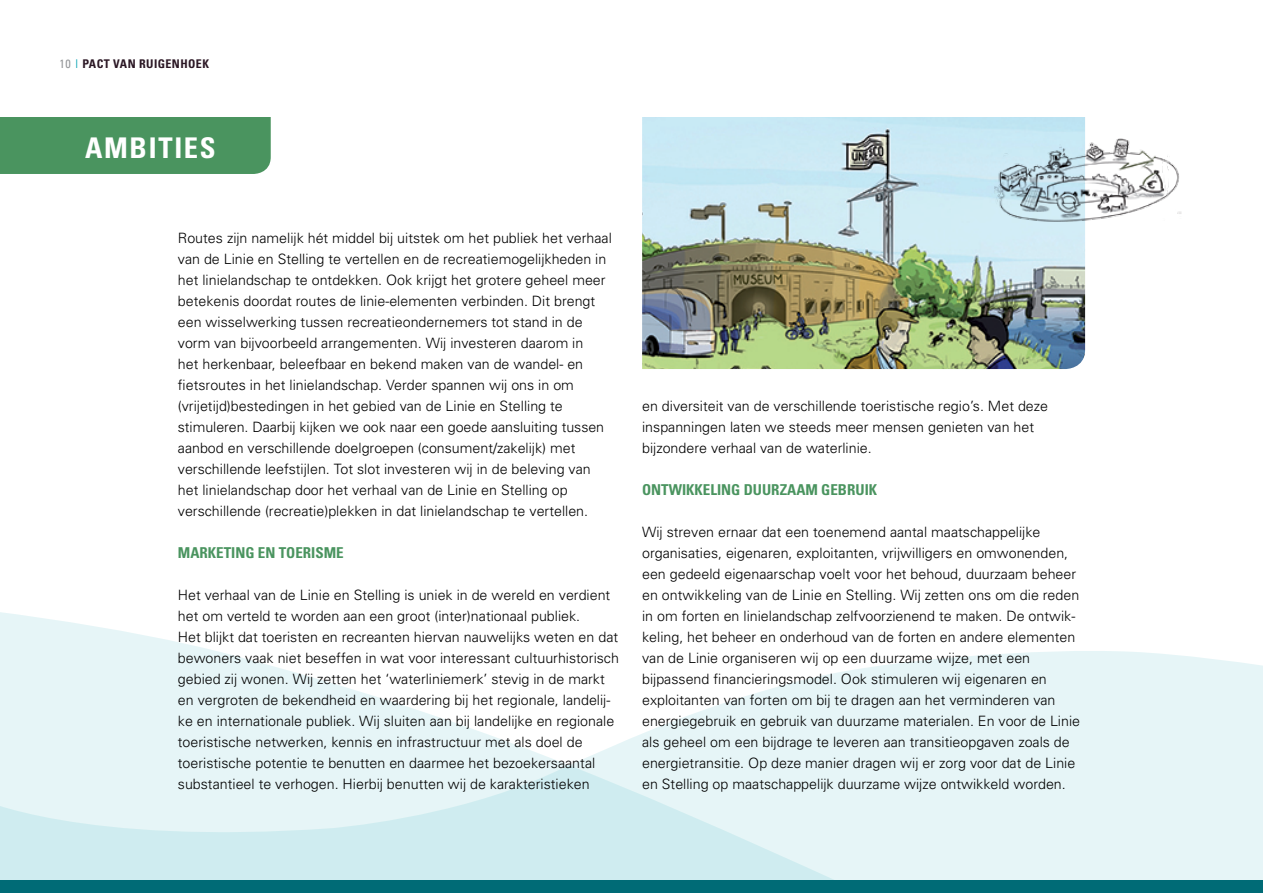
<style>
.page{position:relative;width:1263px;height:893px;background:#fff}
.page>*{position:absolute;margin:0;border:0;box-sizing:border-box;transform-origin:0 0}
.hoofdkop{font:700 condensed 28.5px "Univers";letter-spacing:.06em;color:#fff}
.body{font:700 condensed 15px "Univers";color:#4a945f}
.body-2{font:300 14.25px/21px "Univers";color:#000}
.t1{font:700 condensed 12px "Univers";letter-spacing:.035em;color:#2b1724}
.s1{font-weight:400;color:#939598}
.s2{font-weight:300;font-stretch:normal;color:#00a0b1}
</style>
<div class="page">
<div style="left:0;top:117px;width:271px;height:57px;background:#4a945f"></div>
<svg style="left:0;top:612px;width:1263px;height:268px;fill:#e6f5f7"></svg>
<div style="left:0;top:880px;width:1263px;height:13px;background:#006b76"></div>
<img style="left:642px;top:117px;width:443px;height:252px">
<img style="left:992px;top:137px;width:189px;height:87px">
<p class="t1" style="left:60px;top:57px;width:151px"><span class="s1">10</span> <span class="s2">I</span> PACT VAN RUIGENHOEK</p>
<p class="hoofdkop" style="left:85px;top:130px;width:132px">AMBITIES</p>
<p class="body-2" style="left:178px;top:227px;width:435px">Routes zijn namelijk hét middel bij uitstek om het publiek het verhaal van de Linie en Stelling te vertellen en de recreatiemogelijkheden in het linielandschap te ontdekken. Ook krijgt het grotere geheel meer betekenis doordat routes de linie-elementen verbinden. Dit brengt een wisselwerking tussen recreatieondernemers tot stand in de vorm van bijvoorbeeld arrangementen. Wij investeren daarom in<br>het herkenbaar, beleefbaar en bekend maken van de wandel- en fietsroutes in het linielandschap. Verder spannen wij ons in om (vrijetijd)bestedingen in het gebied van de Linie en Stelling te stimuleren. Daarbij kijken we ook naar een goede aansluiting tussen</p>
<p class="body-2" style="left:178px;top:437px;width:414px">aanbod en verschillende doelgroepen (consument/zakelijk) met verschillende leefstijlen. Tot slot investeren wij in de beleving van het linielandschap door het verhaal van de Linie en Stelling op verschillende (recreatie)plekken in dat linielandschap te vertellen.</p>
<p class="body" style="left:178px;top:543px;width:167px">MARKETING EN TOERISME</p>
<p class="body-2" style="left:178px;top:584px;width:434px">Het verhaal van de Linie en Stelling is uniek in de wereld en verdient het om verteld te worden aan een groot (inter)nationaal publiek.</p>
<p class="body-2" style="left:178px;top:626px;width:443px">Het blijkt dat toeristen en recreanten hiervan nauwelijks weten en dat bewoners vaak niet beseffen in wat voor interessant cultuurhistorisch gebied zij wonen. Wij zetten het ‘waterliniemerk’ stevig in de markt en vergroten de bekendheid en waardering bij het regionale, landelij&shy;ke en internationale publiek. Wij sluiten aan bij landelijke en regionale toeristische netwerken, kennis en infrastructuur met als doel de toeristische potentie te benutten en daarmee het bezoekersaantal substantieel te verhogen. Hierbij benutten wij de karakteristieken</p>
<p class="body-2" style="left:642px;top:395px;width:407px">en diversiteit van de verschillende toeristische regio’s. Met deze</p>
<p class="body-2" style="left:642px;top:416px;width:394px">inspanningen laten we steeds meer mensen genieten van het</p>
<p class="body-2" style="left:642px;top:437px;width:231px">bijzondere verhaal van de waterlinie.</p>
<p class="body" style="left:642px;top:480px;width:237px">ONTWIKKELING DUURZAAM GEBRUIK</p>
<p class="body-2" style="left:642px;top:521px;width:439px">Wij streven ernaar dat een toenemend aantal maatschappelijke organisaties, eigenaren, exploitanten, vrijwilligers en omwonenden, een gedeeld eigenaarschap voelt voor het behoud, duurzaam beheer en ontwikkeling van de Linie en Stelling. Wij zetten ons om die reden in om forten en linielandschap zelfvoorzienend te maken. De ontwik&shy;keling, het beheer en onderhoud van de forten en andere elementen van de Linie organiseren wij op een duurzame wijze, met een bijpassend financieringsmodel. Ook stimuleren wij eigenaren en exploitanten van forten om bij te dragen aan het verminderen van energiegebruik en gebruik van duurzame materialen. En voor de Linie als geheel om een bijdrage te leveren aan transitieopgaven zoals de energietransitie. Op deze manier dragen wij er zorg voor dat de Linie en Stelling op maatschappelijk duurzame wijze ontwikkeld worden.</p>
</div>
